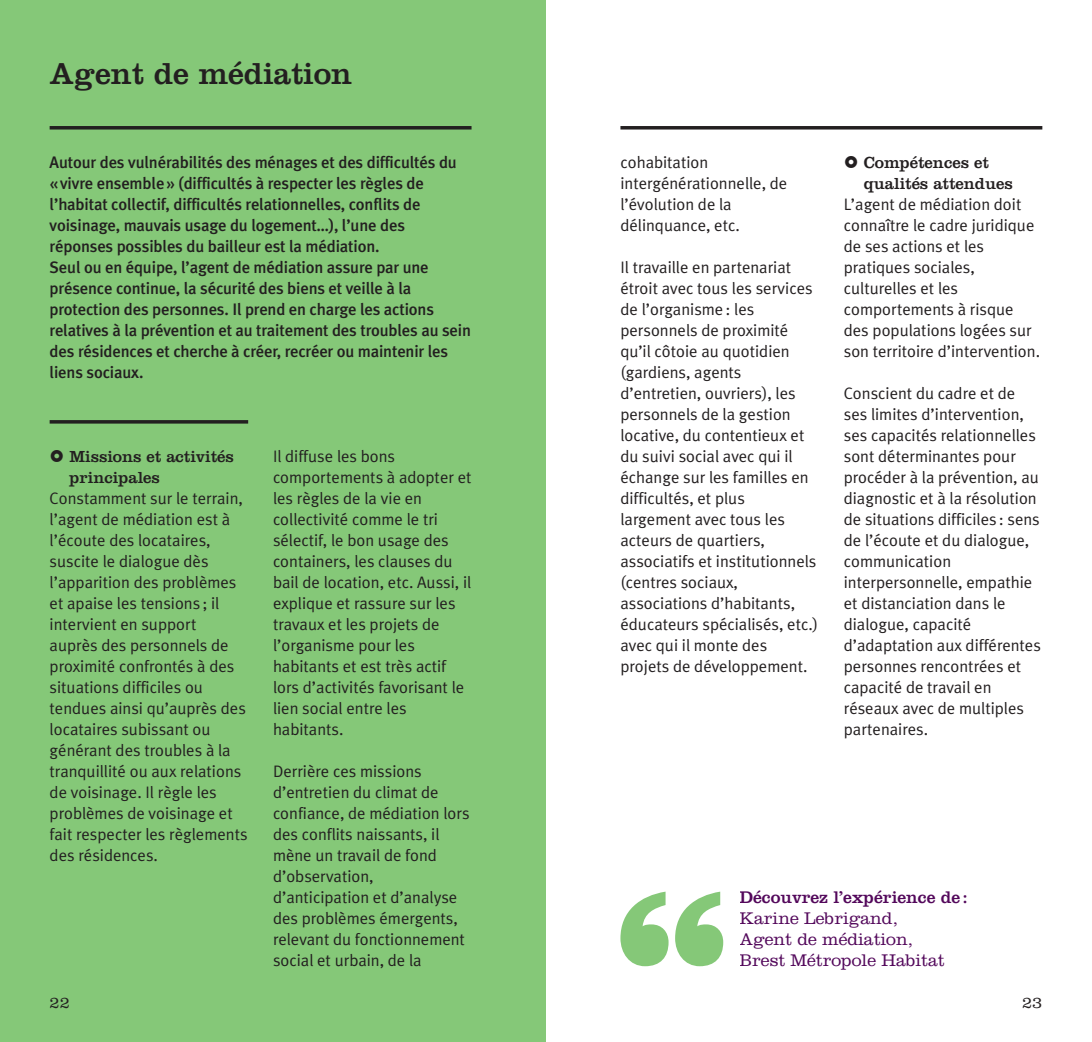
<style>
.page{position:relative;width:1092px;height:1042px;background:#fff}
.page>*{position:absolute;margin:0;border:0;box-sizing:border-box;transform-origin:0 0}
.t1{font:31.5px "Clarendon";color:#231f20}
.t2{font:300 17.5px/21px "Clarendon";color:#53085b}
.t3{font:17.5px "Clarendon";color:#53085b}
.t4{font:16.62px/21px "Meta Plus Normal";color:#231f20}
.t5{font:500 16.62px/21px "Meta Plus";letter-spacing:-.01em;color:#231f20}
.t6{font:16.62px/21px "Clarendon";color:#231f20}
.t7{font:300 16.62px "Clarendon";color:#231f20}
</style>
<div class="page">
<div style="left:0;top:0;width:546px;height:1042px;background:#85c878"></div>
<svg style="left:620px;top:126px;width:422px;height:4px;background:#3e3a3b"></svg>
<svg style="left:50px;top:126px;width:421px;height:4px;background:#2e332a"></svg>
<svg style="left:50px;top:420px;width:198px;height:4px"></svg>
<svg style="left:620px;top:891px;width:48px;height:75px"></svg>
<svg style="left:675px;top:891px;width:48px;height:75px"></svg>
<h1 class="t1" style="left:50px;top:64px;width:304px">Agent de médiation</h1>
<p class="t5" style="left:50px;top:152px;width:423px">Autour des vulnérabilités des ménages et des difficultés du «vivre ensemble» (difficultés à respecter les règles de l’habitat collectif, difficultés relationnelles, conflits de voisinage, mauvais usage du logement…), l’une des réponses possibles du bailleur est la médiation.<br>Seul ou en équipe, l’agent de médiation assure par une présence continue, la sécurité des biens et veille à la protection des personnes. Il prend en charge les actions relatives à la prévention et au traitement des troubles au sein des résidences et cherche à créer, recréer ou maintenir les liens sociaux.</p>
<p class="t6" style="left:69px;top:448px;width:166px">Missions et activités principales</p>
<p class="t4" style="left:50px;top:488px;width:199px">Constamment sur le terrain, l’agent de médiation est à l’écoute des locataires, suscite le dialogue dès l’apparition des problèmes et apaise les tensions ; il intervient en support auprès des personnels de proximité confrontés à des situations difficiles ou tendues ainsi qu’auprès des locataires subissant ou générant des troubles à la tranquillité ou aux relations de voisinage. Il règle les problèmes de voisinage et fait respecter les règlements des résidences.</p>
<p class="t4" style="left:273px;top:446px;width:200px">Il diffuse les bons comportements à adopter et les règles de la vie en collectivité comme le tri sélectif, le bon usage des containers, les clauses du bail de location, etc. Aussi, il explique et rassure sur les travaux et les projets de l’organisme pour les habitants et est très actif lors d’activités favorisant le lien social entre les habitants.</p>
<p class="t4" style="left:273px;top:761px;width:198px">Derrière ces missions d’entretien du climat de confiance, de médiation lors des conflits naissants, il mène un travail de fond d’observation, d’anticipation et d’analyse des problèmes émergents, relevant du fonctionnement social et urbain, de la</p>
<p class="t4" style="left:620px;top:152px;width:168px">cohabitation intergénérationnelle, de l’évolution de la délinquance, etc.</p>
<p class="t4" style="left:620px;top:257px;width:199px">Il travaille en partenariat étroit avec tous les services de l’organisme: les personnels de proximité qu’il côtoie au quotidien (gardiens, agents d’entretien, ouvriers), les personnels de la gestion locative, du contentieux et du suivi social avec qui il échange sur les familles en difficultés, et plus largement avec tous les acteurs de quartiers, associatifs et institutionnels (centres sociaux, associations d’habitants, éducateurs spécialisés, etc.) avec qui il monte des projets de développement.</p>
<p class="t6" style="left:863px;top:154px;width:151px">Compétences et qualités attendues</p>
<p class="t4" style="left:843px;top:194px;width:198px">L’agent de médiation doit connaître le cadre juridique de ses actions et les pratiques sociales, culturelles et les comportements à risque des populations logées sur son territoire d’intervention.</p>
<p class="t4" style="left:843px;top:383px;width:199px">Conscient du cadre et de ses limites d’intervention, ses capacités relationnelles sont déterminantes pour procéder à la prévention, au diagnostic et à la résolution de situations difficiles : sens de l’écoute et du dialogue, communication interpersonnelle, empathie et distanciation dans le dialogue, capacité d’adaptation aux différentes personnes rencontrées et capacité de travail en réseaux avec de multiples partenaires.</p>
<p class="t3" style="left:739px;top:891px;width:230px">Découvrez l’expérience de :</p>
<p class="t2" style="left:739px;top:910px;width:206px">Karine Lebrigand,<br>Agent de médiation,<br>Brest Métropole Habitat</p>
<p class="t7" style="left:50px;top:997px;width:22px">22</p>
<p class="t7" style="left:1021px;top:997px;width:22px">23</p>
</div>
